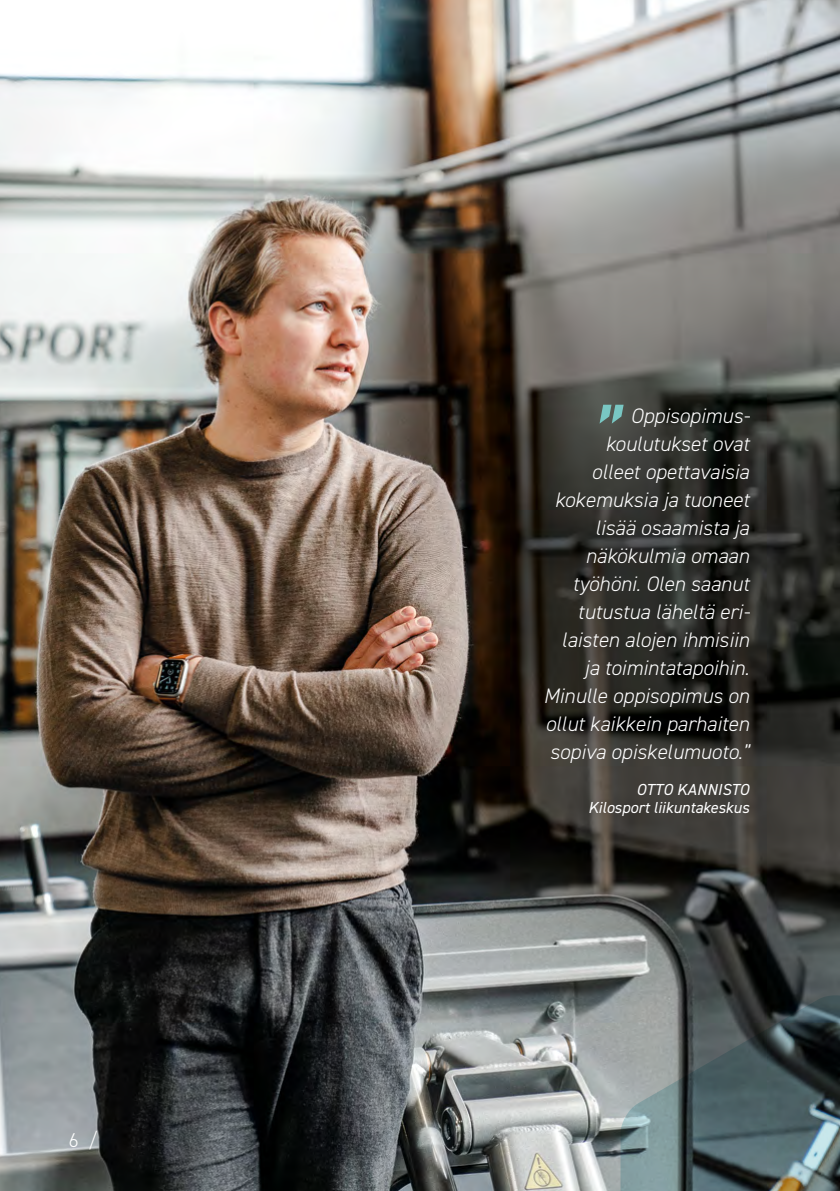
<style>
.page{position:relative;width:840px;height:1191px;background:#fff}
.page>*{position:absolute;margin:0;border:0;box-sizing:border-box;transform-origin:0 0}
.NOSTO{font:italic 600 70px "DIN2014";color:#79c7c3}
.NOSTO-2{font:italic 300 21px/28px "DIN2014";color:#fff;text-align:right}
.INGRESSI{font:300 20px "DIN2014";color:#fff}
.sitaatin_sanoja{font:italic 16px "DIN2014";color:#fff}
</style>
<div class="page">
<img style="left:0;top:0;width:839px;height:1191px">
<svg style="left:620px;top:994px;width:219px;height:197px"></svg>
<p class="INGRESSI" style="left:69px;top:1127px;width:31px">6 /</p>
<p class="NOSTO" style="left:590px;top:385px;width:29px">”</p>
<p class="NOSTO-2" style="left:543px;top:402px;width:208px">Oppisopimus&shy;koulutukset ovat<br>olleet opettavaisia kokemuksia ja tuoneet lisää osaamista ja näkökulmia omaan työhöni. Olen saanut tutustua läheltä eri&shy;laisten alojen ihmisiin ja toimintatapoihin.<br>Minulle oppisopimus on ollut kaikkein parhaiten sopiva opiskelumuoto.”</p>
<p class="sitaatin_sanoja" style="left:636px;top:780px;width:114px">OTTO KANNISTO</p>
<p class="sitaatin_sanoja" style="left:587px;top:798px;width:163px">Kilosport liikuntakeskus</p>
</div>
